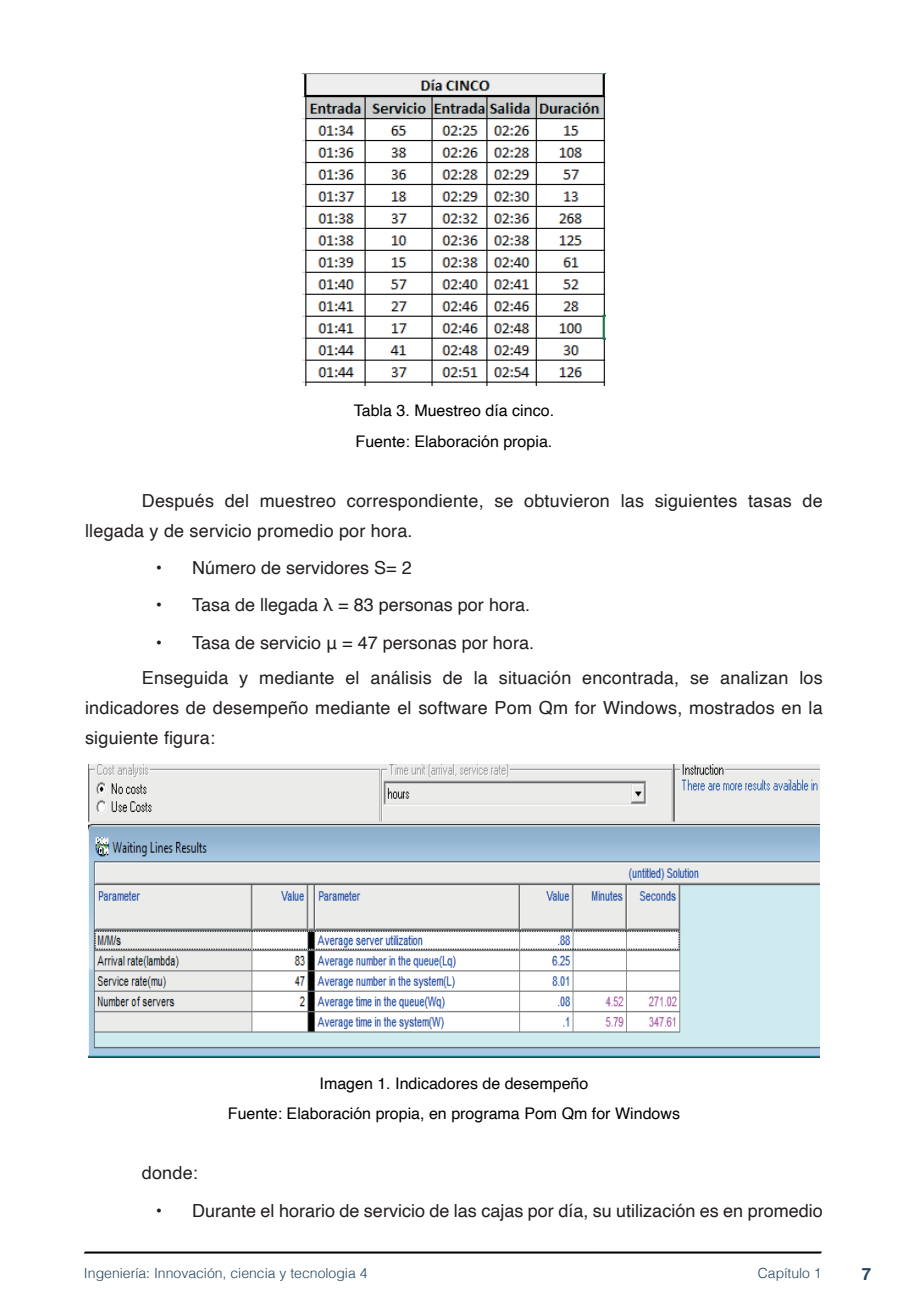
<style>
.page{position:relative;width:908px;height:1304px;background:#fff}
.page>*{position:absolute;margin:0;border:0;box-sizing:border-box;transform-origin:0 0}
.t1{font:18px/30px "Helvetica";letter-spacing:.01em;color:#231f20}
.t2{font:700 16.8px "Helvetica";color:#23445f}
.t3{font:16px/30.6px "Helvetica";color:#000}
.t4{font:300 14px "Helvetica";color:#23445f}
</style>
<div class="page">
<svg style="left:84px;top:1251px;width:737px;height:3px;background:#515151"></svg>
<img style="left:302px;top:74px;width:303px;height:311px">
<img style="left:89px;top:764px;width:730px;height:294px">
<p class="t3" style="left:353px;top:396px;width:202px">Tabla 3. Muestreo día cinco.<br>Fuente: Elaboración propia.</p>
<p class="t1" style="left:85px;top:486px;width:738px;text-indent:57px">Después del muestreo correspondiente, se obtuvieron las siguientes tasas de llegada y de servicio promedio por hora.</p>
<p class="t1" style="left:156px;top:553px;width:257px">• Número de servidores S= 2</p>
<p class="t1" style="left:156px;top:590px;width:375px">• Tasa de llegada λ = 83 personas por hora.</p>
<p class="t1" style="left:142px;top:625px;width:682px;line-height:35.6px;text-indent:14px">• Tasa de servicio μ = 47 personas por hora.<br>Enseguida y mediante el análisis de la situación encontrada, se analizan los</p>
<p class="t1" style="left:85px;top:693px;width:738px">indicadores de desempeño mediante el software Pom Qm for Windows, mostrados en la siguiente figura:</p>
<p class="t3" style="left:228px;top:1068px;width:453px;text-align:center">Imagen 1. Indicadores de desempeño<br>Fuente: Elaboración propia, en programa Pom Qm for Windows</p>
<p class="t1" style="left:142px;top:1158px;width:57px">donde:</p>
<p class="t1" style="left:156px;top:1196px;width:668px">• Durante el horario de servicio de las cajas por día, su utilización es en promedio</p>
<p class="t4" style="left:84px;top:1261px;width:285px">Ingeniería: Innovación, ciencia y tecnologia 4</p>
<p class="t4" style="left:757px;top:1261px;width:65px">Capítulo 1</p>
<p class="t2" style="left:861px;top:1264px;width:11px">7</p>
</div>
